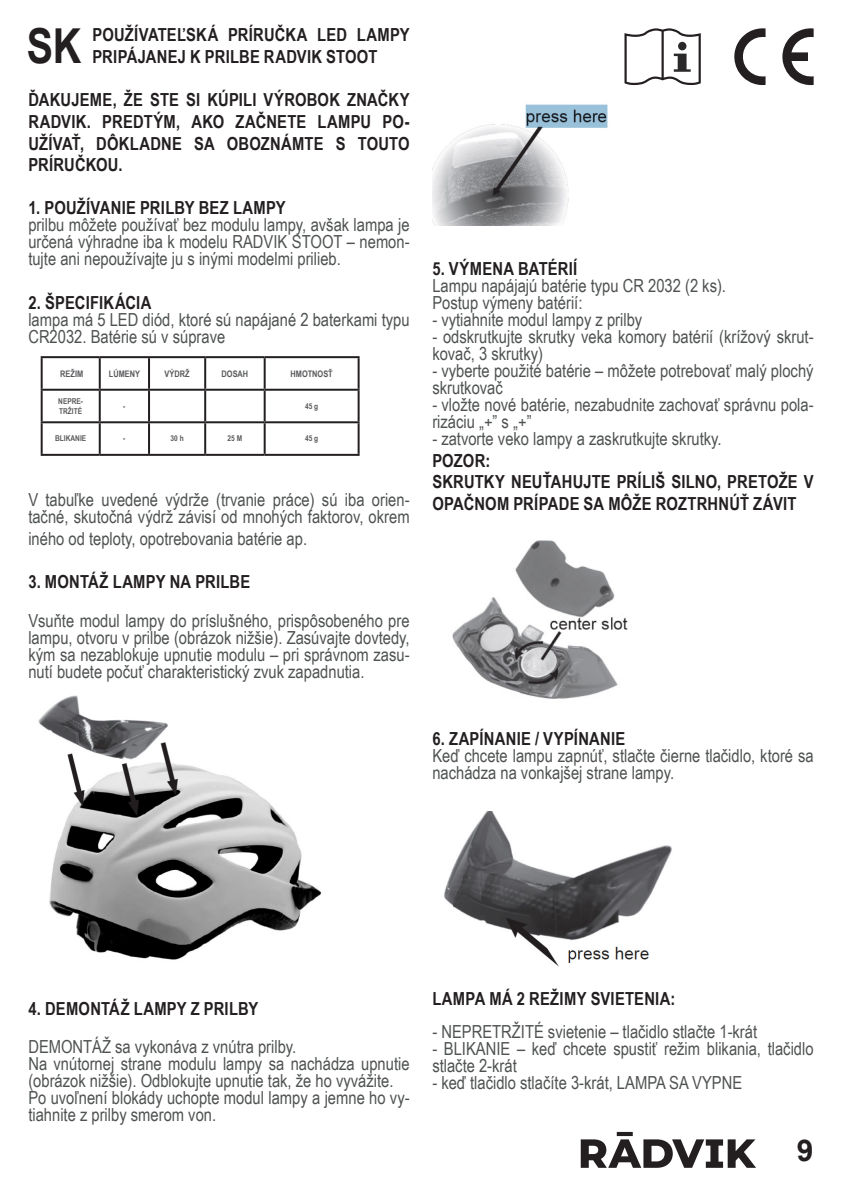
<style>
.page{position:relative;width:842px;height:1191px;background:#fff}
.page>*{position:absolute;margin:0;border:0;box-sizing:border-box;transform-origin:0 0}
.t1{font:700 48.2px "Arial Narrow";color:#231f20}
.t2{font:700 30px "Arial";color:#231f20}
.t3{font:18px/17px "Arial Narrow";color:#4f5252}
.t4{font:700 18px/21.6px "Arial Narrow";letter-spacing:.015em;color:#231f20}
.t5{font:700 9px "Arial Narrow";color:#57585a}
.t6{font:700 8px/10px "Arial Narrow";color:#57585a}
</style>
<div class="page">
<svg style="left:624px;top:28px;width:77px;height:57px"></svg>
<svg style="left:782px;top:28px;width:32px;height:57px"></svg>
<svg style="left:734px;top:28px;width:31px;height:57px"></svg>
<hr style="left:41px;top:356px;width:59px;height:2px;background:#231f20">
<hr style="left:41px;top:358px;width:2px;height:31px;background:#231f20">
<hr style="left:100px;top:356px;width:49px;height:2px;background:#231f20">
<hr style="left:99px;top:358px;width:2px;height:31px;background:#231f20">
<hr style="left:149px;top:356px;width:56px;height:2px;background:#231f20">
<hr style="left:148px;top:358px;width:2px;height:31px;background:#231f20">
<hr style="left:205px;top:356px;width:60px;height:2px;background:#231f20">
<hr style="left:204px;top:358px;width:2px;height:31px;background:#231f20">
<hr style="left:265px;top:356px;width:95px;height:2px;background:#231f20">
<hr style="left:264px;top:358px;width:2px;height:31px;background:#231f20">
<hr style="left:358px;top:358px;width:2px;height:31px;background:#231f20">
<hr style="left:41px;top:389px;width:59px;height:2px;background:#231f20">
<hr style="left:41px;top:391px;width:2px;height:30px;background:#231f20">
<hr style="left:100px;top:389px;width:49px;height:2px;background:#231f20">
<hr style="left:99px;top:391px;width:2px;height:30px;background:#231f20">
<hr style="left:149px;top:389px;width:56px;height:2px;background:#231f20">
<hr style="left:148px;top:391px;width:2px;height:30px;background:#231f20">
<hr style="left:205px;top:389px;width:60px;height:2px;background:#231f20">
<hr style="left:204px;top:391px;width:2px;height:30px;background:#231f20">
<hr style="left:265px;top:389px;width:95px;height:2px;background:#231f20">
<hr style="left:264px;top:391px;width:2px;height:30px;background:#231f20">
<hr style="left:358px;top:391px;width:2px;height:30px;background:#231f20">
<hr style="left:41px;top:421px;width:59px;height:2px;background:#231f20">
<hr style="left:41px;top:423px;width:2px;height:31px;background:#231f20">
<hr style="left:100px;top:421px;width:49px;height:2px;background:#231f20">
<hr style="left:99px;top:423px;width:2px;height:31px;background:#231f20">
<hr style="left:149px;top:421px;width:56px;height:2px;background:#231f20">
<hr style="left:148px;top:423px;width:2px;height:31px;background:#231f20">
<hr style="left:205px;top:421px;width:60px;height:2px;background:#231f20">
<hr style="left:204px;top:423px;width:2px;height:31px;background:#231f20">
<hr style="left:265px;top:421px;width:95px;height:2px;background:#231f20">
<hr style="left:264px;top:423px;width:2px;height:31px;background:#231f20">
<hr style="left:358px;top:423px;width:2px;height:31px;background:#231f20">
<hr style="left:41px;top:454px;width:59px;height:2px;background:#231f20">
<hr style="left:100px;top:454px;width:49px;height:2px;background:#231f20">
<hr style="left:149px;top:454px;width:56px;height:2px;background:#231f20">
<hr style="left:205px;top:454px;width:60px;height:2px;background:#231f20">
<hr style="left:265px;top:454px;width:95px;height:2px;background:#231f20">
<img style="left:38px;top:695px;width:283px;height:265px">
<img style="left:432px;top:104px;width:176px;height:121px">
<img style="left:444px;top:811px;width:228px;height:156px">
<img style="left:452px;top:540px;width:176px;height:159px">
<svg style="left:581px;top:1132px;width:175px;height:35px"></svg>
<p class="t1" style="left:27px;top:10px;width:56px">SK</p>
<p class="t4" style="left:92px;top:23px;width:319px">POUŽÍVATEĽSKÁ PRÍRUČKA LED LAMPY<br>PRIPÁJANEJ K PRILBE RADVIK STOOT</p>
<p class="t4" style="left:28px;top:88px;width:383px;text-align:justify">ĎAKUJEME, ŽE STE SI KÚPILI VÝROBOK ZNAČKY RADVIK. PREDTÝM, AKO ZAČNETE LAMPU PO-UŽÍVAŤ, DÔKLADNE SA OBOZNÁMTE S TOUTO PRÍRUČKOU.</p>
<p class="t4" style="left:28px;top:196px;width:259px">1. POUŽÍVANIE PRILBY BEZ LAMPY</p>
<p class="t3" style="left:28px;top:216px;width:383px;text-align:justify">prilbu môžete používať bez modulu lampy, avšak lampa je určená výhradne iba k modelu RADVIK STOOT – nemon&shy;tujte ani nepoužívajte ju s inými modelmi prilieb.</p>
<p class="t4" style="left:28px;top:290px;width:124px">2. ŠPECIFIKÁCIA</p>
<p class="t3" style="left:28px;top:310px;width:383px">lampa má 5 LED diód, ktoré sú napájané 2 baterkami typu<br>CR2032. Batérie sú v súprave</p>
<p class="t5" style="left:60px;top:367px;width:24px">REŽIM</p>
<p class="t5" style="left:109px;top:367px;width:33px">LÚMENY</p>
<p class="t5" style="left:165px;top:367px;width:27px">VÝDRŽ</p>
<p class="t5" style="left:222px;top:367px;width:28px">DOSAH</p>
<p class="t5" style="left:290px;top:367px;width:44px">HMOTNOSŤ</p>
<p class="t6" style="left:58px;top:396px;width:26px">NEPRE-<br>TRŽITÉ</p>
<p class="t6" style="left:123px;top:401px;width:4px">-</p>
<p class="t6" style="left:305px;top:401px;width:15px">45 g</p>
<p class="t6" style="left:55px;top:433px;width:32px">BLIKANIE</p>
<p class="t6" style="left:123px;top:433px;width:4px">-</p>
<p class="t6" style="left:171px;top:433px;width:15px">30 h</p>
<p class="t6" style="left:228px;top:433px;width:16px">25 M</p>
<p class="t6" style="left:305px;top:433px;width:15px">45 g</p>
<p class="t3" style="left:28px;top:491px;width:383px">V tabuľke uvedené výdrže (trvanie práce) sú iba orien&shy;tačné, skutočná výdrž závisí od mnohých faktorov, okrem</p>
<p class="t3" style="left:28px;top:529px;width:280px">iného od teploty, opotrebovania batérie ap.</p>
<p class="t4" style="left:28px;top:570px;width:223px">3. MONTÁŽ LAMPY NA PRILBE</p>
<p class="t3" style="left:28px;top:611px;width:383px;text-align:justify">Vsuňte modul lampy do príslušného, prispôsobeného pre lampu, otvoru v prilbe (obrázok nižšie). Zasúvajte dovtedy, kým sa nezablokuje upnutie modulu – pri správnom zasu&shy;nutí budete počuť charakteristický zvuk zapadnutia.</p>
<p class="t4" style="left:432px;top:257px;width:147px">5. VÝMENA BATÉRIÍ</p>
<p class="t3" style="left:432px;top:277px;width:295px">Lampu napájajú batérie typu CR 2032 (2 ks).</p>
<p class="t3" style="left:432px;top:294px;width:152px">Postup výmeny batérií:</p>
<p class="t3" style="left:432px;top:311px;width:211px">- vytiahnite modul lampy z prilby</p>
<p class="t3" style="left:432px;top:328px;width:383px">- odskrutkujte skrutky veka komory batérií (krížový skrut&shy;kovač, 3 skrutky)</p>
<p class="t3" style="left:432px;top:362px;width:383px">- vyberte použité batérie – môžete potrebovať malý plochý skrutkovač</p>
<p class="t3" style="left:432px;top:396px;width:383px">- vložte nové batérie, nezabudnite zachovať správnu pola&shy;rizáciu „+” s „+”</p>
<p class="t3" style="left:432px;top:430px;width:291px">- zatvorte veko lampy a zaskrutkujte skrutky.</p>
<p class="t4" style="left:432px;top:449px;width:60px">POZOR:</p>
<p class="t4" style="left:432px;top:470px;width:383px">SKRUTKY NEUŤAHUJTE PRÍLIŠ SILNO, PRETOŽE V<br>OPAČNOM PRÍPADE SA MÔŽE ROZTRHNÚŤ ZÁVIT</p>
<p class="t4" style="left:432px;top:727px;width:195px">6. ZAPÍNANIE / VYPÍNANIE</p>
<p class="t3" style="left:432px;top:746px;width:383px">Keď chcete lampu zapnúť, stlačte čierne tlačidlo, ktoré sa nachádza na vonkajšej strane lampy.</p>
<p class="t4" style="left:28px;top:996px;width:232px">4. DEMONTÁŽ LAMPY Z PRILBY</p>
<p class="t3" style="left:28px;top:1037px;width:269px">DEMONTÁŽ sa vykonáva z vnútra prilby.</p>
<p class="t3" style="left:28px;top:1054px;width:383px">Na vnútornej strane modulu lampy sa nachádza upnutie (obrázok nižšie). Odblokujte upnutie tak, že ho vyvážite.</p>
<p class="t3" style="left:28px;top:1088px;width:383px">Po uvoľnení blokády uchopte modul lampy a jemne ho vy&shy;tiahnite z prilby smerom von.</p>
<p class="t4" style="left:432px;top:987px;width:245px">LAMPA MÁ 2 REŽIMY SVIETENIA:</p>
<p class="t3" style="left:432px;top:1022px;width:326px">- NEPRETRŽITÉ svietenie – tlačidlo stlačte 1-krát</p>
<p class="t3" style="left:432px;top:1039px;width:383px">- BLIKANIE – keď chcete spustiť režim blikania, tlačidlo stlačte 2-krát</p>
<p class="t3" style="left:432px;top:1073px;width:311px">- keď tlačidlo stlačíte 3-krát, LAMPA SA VYPNE</p>
<h2 class="t2" style="left:797px;top:1129px;width:18px">9</h2>
</div>
